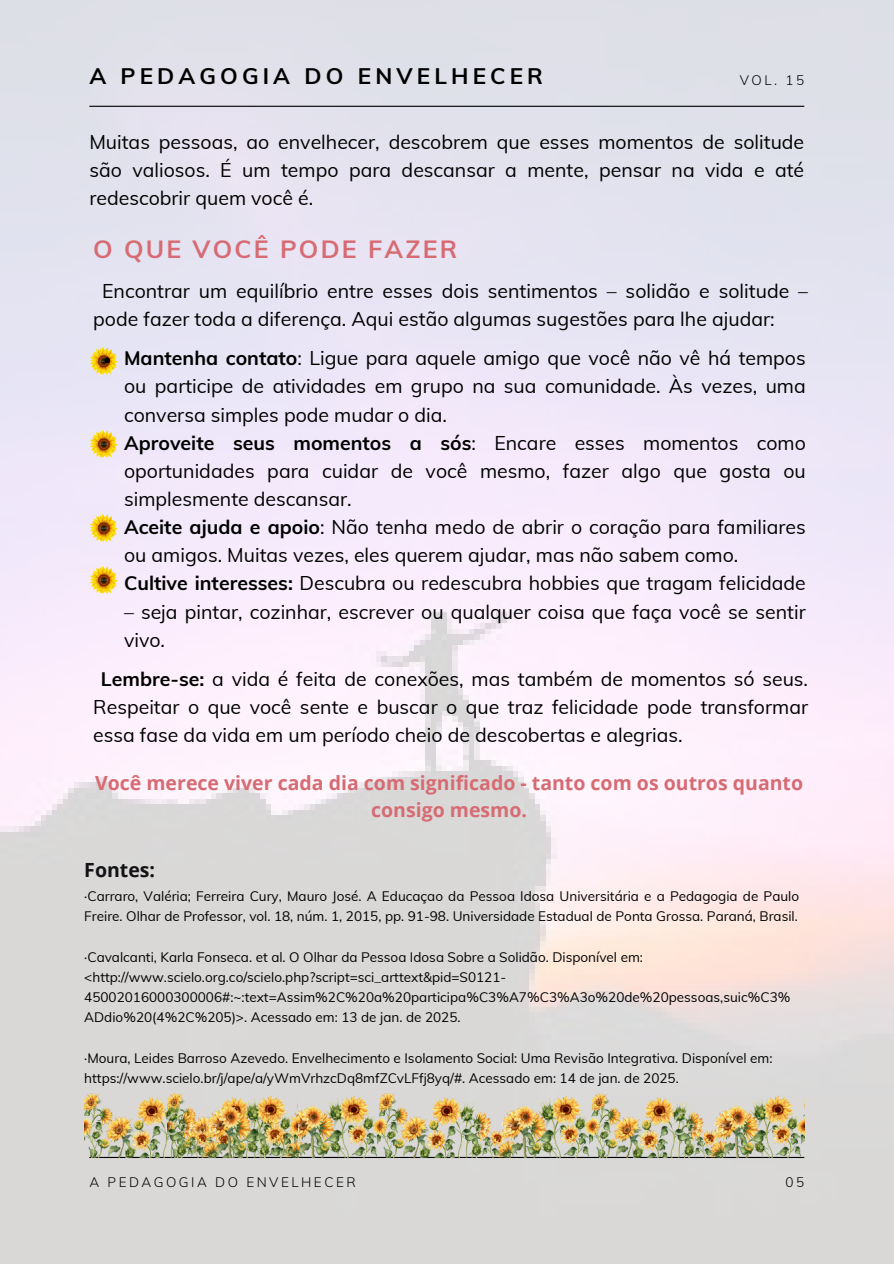
<style>
.page{position:relative;width:894px;height:1264px;background:#fff}
.page>*{position:absolute;margin:0;border:0;box-sizing:border-box;transform-origin:0 0}
.t1{font:700 24.9px "Muli";letter-spacing:.09em;color:#d76b73}
.t2{font:700 22.5px "Muli";letter-spacing:.185em;color:#000}
.t3{font:19.5px/28.2px "Muli";color:#000;text-align:justify}
.t4{font:700 19.5px/27px "Open Sans";color:#d76b73;text-align:center}
.t5{font:700 19.5px "Open Sans";color:#131215}
.t6{font:13.5px/20.2px "Muli";color:#000}
.t7{font:300 13.5px "Muli";letter-spacing:.185em;color:#000}
.s1{font-weight:700}
</style>
<div class="page">
<img style="left:0;top:0;width:893px;height:1263px">
<hr style="left:89px;top:106px;width:715px;height:1px;background:#000">
<img style="left:297px;top:1093px;width:507px;height:64px">
<img style="left:84px;top:1093px;width:213px;height:64px">
<img style="left:91px;top:348px;width:27px;height:27px">
<svg style="left:104px;top:357px;width:6px;height:6px"></svg>
<img style="left:91px;top:431px;width:27px;height:27px">
<img style="left:91px;top:514px;width:27px;height:27px">
<img style="left:91px;top:566px;width:27px;height:27px">
<h1 class="t2" style="left:89px;top:61px;width:455px">A PEDAGOGIA DO ENVELHECER</h1>
<p class="t7" style="left:739px;top:72px;width:66px">VOL. 15</p>
<h3 class="t3" style="left:89px;top:127px;width:716px">Muitas pessoas, ao envelhecer, descobrem que esses momentos de solitude são valiosos. É um tempo para descansar a mente, pensar na vida e até redescobrir quem você é.</h3>
<h1 class="t1" style="left:93px;top:233px;width:365px">O QUE VOCÊ PODE FAZER</h1>
<p class="t3" style="left:93px;top:276px;width:716px;text-indent:9px">Encontrar um equilíbrio entre esses dois sentimentos – solidão e solitude – pode fazer toda a diferença. Aqui estão algumas sugestões para lhe ajudar:</p>
<p class="t3" style="left:124px;top:344px;width:683px"><span class="s1">Mantenha contato</span>: Ligue para aquele amigo que você não vê há tempos ou participe de atividades em grupo na sua comunidade. Às vezes, uma conversa simples pode mudar o dia.</p>
<p class="t3" style="left:124px;top:428px;width:683px"><span class="s1">Aproveite seus momentos a sós</span>: Encare esses momentos como oportunidades para cuidar de você mesmo, fazer algo que gosta ou simplesmente descansar.</p>
<p class="t3" style="left:124px;top:512px;width:683px"><span class="s1">Aceite ajuda e apoio</span>: Não tenha medo de abrir o coração para familiares ou amigos. Muitas vezes, eles querem ajudar, mas não sabem como.</p>
<p class="t3" style="left:124px;top:569px;width:683px"><span class="s1">Cultive interesses:</span> Descubra ou redescubra hobbies que tragam felicidade</p>
<p class="t3" style="left:124px;top:597px;width:683px">– seja pintar, cozinhar, escrever ou qualquer coisa que faça você se sentir vivo.</p>
<p class="t3" style="left:93px;top:664px;width:716px;text-indent:8px"><span class="s1">Lembre-se:</span> a vida é feita de conexões, mas também de momentos só seus.<br>Respeitar o que você sente e buscar o que traz felicidade pode transformar essa fase da vida em um período cheio de descobertas e alegrias.</p>
<p class="t4" style="left:95px;top:769px;width:709px">Você merece viver cada dia com significado - tanto com os outros quanto consigo mesmo.</p>
<p class="t5" style="left:84px;top:855px;width:72px">Fontes:</p>
<p class="t6" style="left:84px;top:885px;width:716px">·Carraro, Valéria; Ferreira Cury, Mauro José. A Educaçao da Pessoa Idosa Universitária e a Pedagogia de Paulo<br>Freire. Olhar de Professor, vol. 18, núm. 1, 2015, pp. 91-98. Universidade Estadual de Ponta Grossa. Paraná, Brasil.</p>
<h3 class="t6" style="left:84px;top:946px;width:560px">·Cavalcanti, Karla Fonseca. et al. O Olhar da Pessoa Idosa Sobre a Solidão. Disponível em:</h3>
<h2 class="t6" style="left:84px;top:966px;width:707px">&lt;http://www.scielo.org.co/scielo.php?script=sci_arttext&amp;pid=S0121-<br>45002016000300006#:~:text=Assim%2C%20a%20participa%C3%A7%C3%A3o%20de%20pessoas,suic%C3%<br>ADdio%20(4%2C%205)&gt;. Acessado em: 13 de jan. de 2025.</h2>
<h2 class="t6" style="left:84px;top:1047px;width:689px">·Moura, Leides Barroso Azevedo. Envelhecimento e Isolamento Social: Uma Revisão Integrativa. Disponível em:</h2>
<p class="t6" style="left:84px;top:1067px;width:595px">https://www.scielo.br/j/ape/a/yWmVrhzcDq8mfZCvLFfj8yq/#. Acessado em: 14 de jan. de 2025.</p>
<h4 class="t7" style="left:89px;top:1173px;width:268px">A PEDAGOGIA DO ENVELHECER</h4>
<h3 class="t7" style="left:785px;top:1173px;width:20px">05</h3>
</div>
